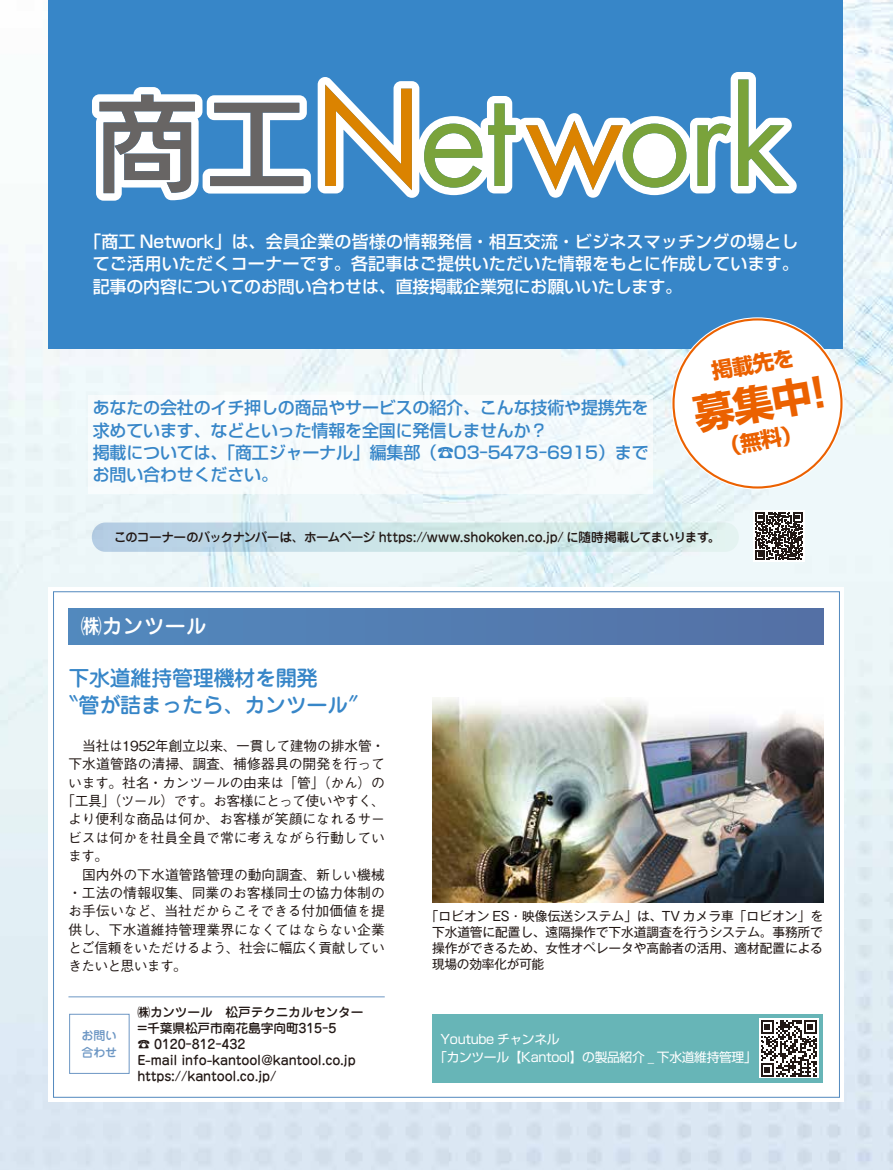
<style>
.page{position:relative;width:893px;height:1170px;background:#fff}
.page>*{position:absolute;margin:0;border:0;box-sizing:border-box;transform-origin:0 0}
.t1{font:700 40.35px "Shin Go Pro";color:#eb6100}
.t2{font:500 21.3px/26.5px "Jun 34 Pro";letter-spacing:-.025em;color:#3786c8}
.t3{font:700 21.3px "Shin Go Pro";color:#eb6100}
.t4{font:500 21px "Jun 34 Pro";color:#fff}
.t5{font:500 16.95px/22.4px "Shin Go Pro";letter-spacing:-.01em;color:#fff;text-align:justify}
.t6{font:500 16.95px/22.4px "Shin Go Pro";letter-spacing:-.01em;color:#3786c8}
.t7{font:500 13.8px "Gothic BBB Pro";letter-spacing:-.01em;color:#221815}
.t8{font:500 13.8px "Gothic BBB Pro";letter-spacing:-.05em;color:#221815}
.t9{font:500 13.8px "Gothic BBB Pro";letter-spacing:-.045em;color:#221815}
.t10{font:12.75px/15.9px "Gothic MB101 Pro";letter-spacing:-.01em;color:#221815;text-align:justify}
.t11{font:500 12.75px/15.9px "Jun 34 Pro";letter-spacing:-.015em;color:#221815}
.t12{font:500 12.75px "Jun 34 Pro";letter-spacing:-.045em;color:#221815}
.t13{font:12.75px/18.3px "Shin Go Pro";letter-spacing:-.025em;color:#fff}
.t14{font:500 12px/16.5px "Jun 34 Pro";letter-spacing:-.015em;color:#6d97c4}
</style>
<div class="page">
<img style="left:0;top:0;width:893px;height:1169px">
<div style="left:49px;top:587px;width:795px;height:514px;background:#fff"></div>
<div style="left:48px;top:0;width:795px;height:349px;background:#3786c8"></div>
<svg style="left:318px;top:72px;width:479px;height:126px"></svg>
<svg style="left:92px;top:87px;width:219px;height:114px"></svg>
<svg style="left:325px;top:84px;width:87px;height:106px"></svg>
<svg style="left:424px;top:103px;width:92px;height:85px"></svg>
<svg style="left:526px;top:121px;width:160px;height:69px"></svg>
<svg style="left:697px;top:124px;width:34px;height:62px"></svg>
<svg style="left:738px;top:79px;width:51px;height:107px"></svg>
<svg style="left:92px;top:522px;width:647px;height:30px;background:#cae1e7"></svg>
<div style="left:88px;top:395px;width:565px;height:99px;background:#f7fbfc"></div>
<svg style="left:671px;top:317px;width:173px;height:172px"></svg>
<div style="left:673px;top:319px;width:168px;height:168px;background:#fff;border-radius:50%"></div>
<div style="left:753px;top:510px;width:51px;height:51px;background:#fff"></div>
<svg style="left:755px;top:512px;width:48px;height:48px"></svg>
<div style="left:432px;top:1014px;width:391px;height:68px;background:#67b5b7"></div>
<div style="left:759px;top:1018px;width:60px;height:59px;background:#fff"></div>
<svg style="left:761px;top:1020px;width:56px;height:56px"></svg>
<div style="left:68px;top:608px;width:755px;height:36px;background:#537db2"></div>
<hr style="left:68px;top:996px;width:317px;height:1px;background:#6d97c4">
<div style="left:69px;top:1013px;width:61px;height:60px;border:1px solid #6d97c4"></div>
<img style="left:432px;top:697px;width:391px;height:205px">
<p class="t5" style="left:93px;top:228px;width:708px;text-indent:-9px">「商工 Network」は、会員企業の皆様の情報発信・相互交流・ビジネスマッチングの場としてご活用いただくコーナーです。各記事はご提供いただいた情報をもとに作成しています。記事の内容についてのお問い合わせは、直接掲載企業宛にお願いいたします。</p>
<p class="t6" style="left:93px;top:395px;width:557px">あなたの会社のイチ押しの商品やサービスの紹介、こんな技術や提携先を求めています、などといった情報を全国に発信しませんか?<br>掲載については、「商工ジャーナル」編集部（☎03-5473-6915）までお問い合わせください。</p>
<h2 class="t3" style="left:709px;top:355px;width:85px;rotate:-10deg">掲載先を</h2>
<h1 class="t1" style="left:689px;top:383px;width:135px;rotate:-10deg">募集中!</h1>
<h2 class="t3" style="left:717px;top:431px;width:85px;rotate:-10deg">（無料(</h2>
<p class="t12" style="left:114px;top:527px;width:608px">このコーナーのバックナンバーは、ホームページ https://www.shokoken.co j p. / に随時掲載してまいります。</p>
<h3 class="t4" style="left:81px;top:609px;width:127px">㈱カンツール</h3>
<h2 class="t2" style="left:58px;top:662px;width:313px;text-indent:11px">下水道維持管理機材を開発<br>＂管が詰まったら、カンツール"</h2>
<p class="t7" style="left:68px;top:734px;width:318px">　当社は1952年創立以来、一貫して建物の排水管・</p>
<p class="t7" style="left:68px;top:753px;width:318px">下水道管路の清掃、調査、補修器具の開発を行って</p>
<p class="t7" style="left:68px;top:771px;width:318px">います。社名・カンツールの由来は「管」（かん）の</p>
<p class="t9" style="left:61px;top:789px;width:325px">「工具」（ツール）です。お客様にとって使いやすく、</p>
<p class="t7" style="left:68px;top:808px;width:318px">より便利な商品は何か、お客様が笑顔になれるサー</p>
<p class="t7" style="left:68px;top:826px;width:318px">ビスは何かを社員全員で常に考えながら行動してい</p>
<p class="t7" style="left:68px;top:844px;width:42px">ます。</p>
<p class="t7" style="left:68px;top:863px;width:318px">　国内外の下水道管路管理の動向調査、新しい機械</p>
<p class="t7" style="left:68px;top:881px;width:318px">・工法の情報収集、同業のお客様同士の協力体制の</p>
<p class="t7" style="left:68px;top:899px;width:318px">お手伝いなど、当社だからこそできる付加価値を提</p>
<p class="t7" style="left:68px;top:918px;width:318px">供し、下水道維持管理業界になくてはならない企業</p>
<p class="t8" style="left:68px;top:936px;width:318px">とご信頼をいただけるよう、社会に幅広く貢献してい</p>
<p class="t8" style="left:68px;top:954px;width:120px">きたいと思います。</p>
<p class="t14" style="left:82px;top:1026px;width:37px">お問い合わせ</p>
<p class="t11" style="left:137px;top:1002px;width:228px">㈱カンツール　松戸テクニカルセンター=千葉県松戸市南花島字向町315-5<br>☎ 0120-812-432<br>E-mail info-kantool@kantool.co j p. https://kantool.co j p. /</p>
<p class="t10" style="left:432px;top:906px;width:392px;text-indent:-6px">「ロビオン ES・映像伝送システム」は、TV カメラ車「ロビオン」を下水道管に配置し、遠隔操作で下水道調査を行うシステム。事務所で操作ができるため、女性オペレータや高齢者の活用、適材配置による現場の効率化が可能</p>
<p class="t13" style="left:434px;top:1028px;width:324px;text-indent:6px">Youtube チャンネル<br>「カンツール【Kantool】の製品紹介 _ 下水道維持管理「</p>
</div>
